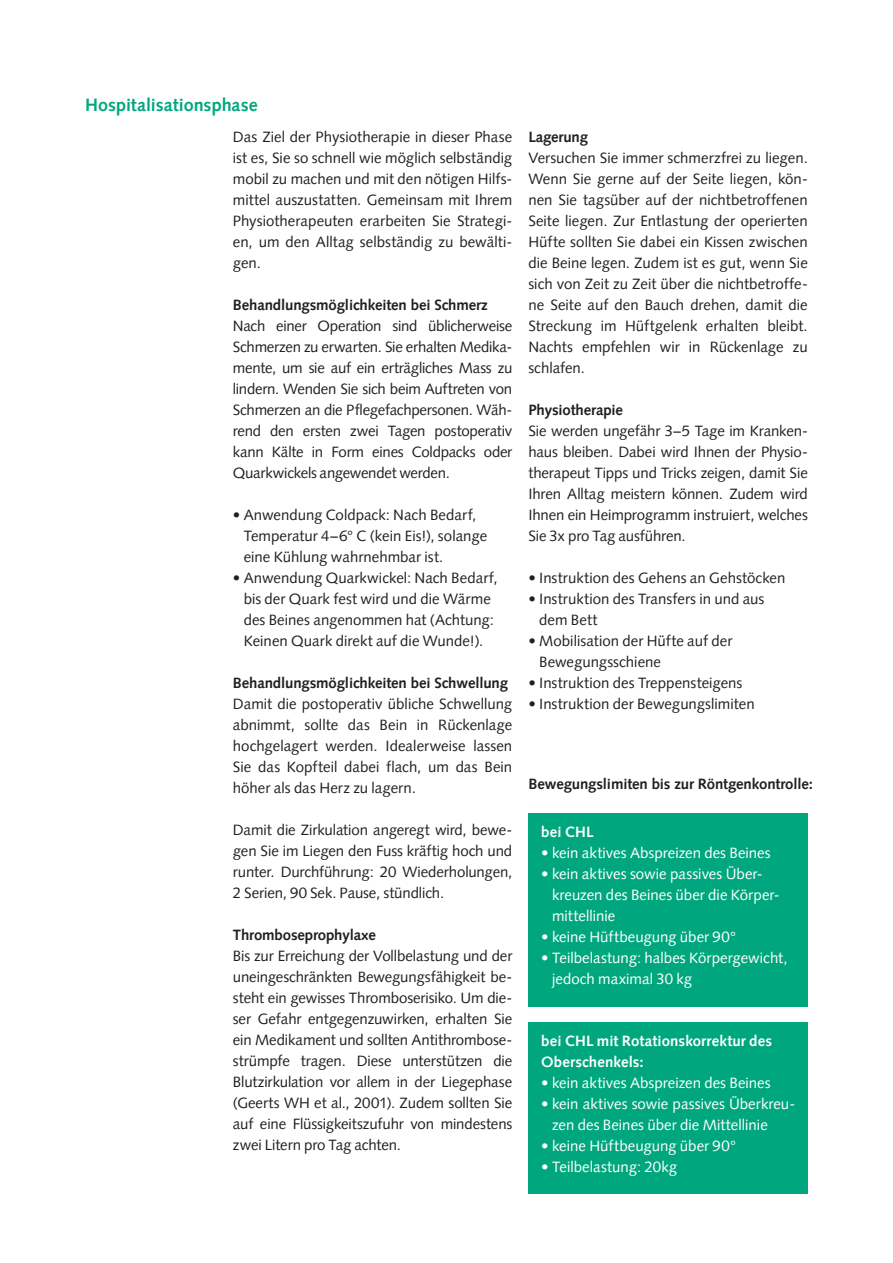
<style>
.page{position:relative;width:893px;height:1263px;background:#fff}
.page>*{position:absolute;margin:0;border:0;box-sizing:border-box;transform-origin:0 0}
.t1{font:700 18px "Syntax LT Pro";color:#00a77e}
.t2{font:15px/21px "Syntax LT Pro";color:#231f20;text-align:justify}
.t3{font:15px/21px "Syntax LT Pro";color:#fff}
.t4{font:700 15px "Syntax LT Pro";letter-spacing:-.01em;color:#231f20}
.t5{font:700 15px/21px "Syntax LT Pro";letter-spacing:.01em;color:#fff}
</style>
<div class="page">
<div style="left:528px;top:813px;width:280px;height:193px;background:#00a77e"></div>
<div style="left:528px;top:1022px;width:280px;height:171px;background:#00a77e"></div>
<p class="t1" style="left:85px;top:94px;width:174px">Hospitalisationsphase</p>
<p class="t2" style="left:233px;top:126px;width:281px">Das Ziel der Physiotherapie in dieser Phase ist es, Sie so schnell wie möglich selbständig mobil zu machen und mit den nötigen Hilfs&shy;mittel auszustatten. Gemeinsam mit Ihrem Physiotherapeuten erarbeiten Sie Strategi&shy;en, um den Alltag selbständig zu bewälti&shy;gen.</p>
<p class="t4" style="left:233px;top:296px;width:256px">Behandlungsmöglichkeiten bei Schmerz</p>
<p class="t2" style="left:233px;top:315px;width:281px">Nach einer Operation sind üblicherweise Schmerzen zu erwarten. Sie erhalten Medika&shy;mente, um sie auf ein erträgliches Mass zu lindern. Wenden Sie sich beim Auftreten von Schmerzen an die Pflegefachpersonen. Wäh&shy;rend den ersten zwei Tagen postoperativ kann Kälte in Form eines Coldpacks oder Quarkwickels angewendet werden.</p>
<p class="t2" style="left:244px;top:504px;width:245px;text-align:left;text-indent:-11px">• Anwendung Coldpack: Nach Bedarf,<br>Temperatur 4–6° C (kein Eis!), solange eine Kühlung wahrnehmbar ist.</p>
<p class="t2" style="left:233px;top:567px;width:266px;text-align:center">• Anwendung Quarkwickel: Nach Bedarf, bis der Quark fest wird und die Wärme des Beines angenommen hat (Achtung:<br>Keinen Quark direkt auf die Wunde!).</p>
<p class="t4" style="left:233px;top:674px;width:277px">Behandlungsmöglichkeiten bei Schwellung</p>
<p class="t2" style="left:233px;top:693px;width:281px">Damit die postoperativ übliche Schwellung abnimmt, sollte das Bein in Rückenlage hochgelagert werden. Idealerweise lassen Sie das Kopfteil dabei flach, um das Bein höher als das Herz zu lagern.</p>
<p class="t2" style="left:233px;top:819px;width:281px">Damit die Zirkulation angeregt wird, bewe&shy;gen Sie im Liegen den Fuss kräftig hoch und runter. Durchführung: 20 Wiederholungen, 2 Serien, 90 Sek. Pause, stündlich.</p>
<p class="t4" style="left:233px;top:926px;width:145px">Thromboseprophylaxe</p>
<p class="t2" style="left:233px;top:945px;width:281px">Bis zur Erreichung der Vollbelastung und der uneingeschränkten Bewegungsfähigkeit be&shy;steht ein gewisses Thromboserisiko. Um die&shy;ser Gefahr entgegenzuwirken, erhalten Sie ein Medikament und sollten Antithrombose&shy;strümpfe tragen. Diese unterstützen die Blutzirkulation vor allem in der Liegephase (Geerts WH et al., 2001). Zudem sollten Sie auf eine Flüssigkeitszufuhr von mindestens zwei Litern pro Tag achten.</p>
<p class="t4" style="left:528px;top:128px;width:61px">Lagerung</p>
<p class="t2" style="left:528px;top:147px;width:281px">Versuchen Sie immer schmerzfrei zu liegen.<br>Wenn Sie gerne auf der Seite liegen, kön&shy;nen Sie tagsüber auf der nichtbetroffenen Seite liegen. Zur Entlastung der operierten Hüfte sollten Sie dabei ein Kissen zwischen die Beine legen. Zudem ist es gut, wenn Sie sich von Zeit zu Zeit über die nichtbetroffe&shy;ne Seite auf den Bauch drehen, damit die Streckung im Hüftgelenk erhalten bleibt.<br>Nachts empfehlen wir in Rückenlage zu schlafen.</p>
<p class="t4" style="left:528px;top:401px;width:96px">Physiotherapie</p>
<p class="t2" style="left:528px;top:420px;width:281px">Sie werden ungefähr 3–5 Tage im Kranken&shy;haus bleiben. Dabei wird Ihnen der Physio&shy;therapeut Tipps und Tricks zeigen, damit Sie Ihren Alltag meistern können. Zudem wird Ihnen ein Heimprogramm instruiert, welches Sie 3x pro Tag ausführen.</p>
<p class="t2" style="left:528px;top:567px;width:259px">• Instruktion des Gehens an Gehstöcken</p>
<p class="t2" style="left:539px;top:588px;width:227px;text-indent:-11px">• Instruktion des Transfers in und aus dem Bett</p>
<p class="t2" style="left:539px;top:630px;width:195px;text-indent:-11px">• Mobilisation der Hüfte auf der<br>Bewegungsschiene</p>
<p class="t2" style="left:528px;top:672px;width:215px">• Instruktion des Treppensteigens</p>
<p class="t2" style="left:528px;top:693px;width:228px">• Instruktion der Bewegungslimiten</p>
<p class="t4" style="left:528px;top:775px;width:286px">Bewegungslimiten bis zur Röntgenkontrolle:</p>
<p class="t5" style="left:541px;top:821px;width:54px">bei CHL</p>
<p class="t3" style="left:541px;top:842px;width:231px">• kein aktives Abspreizen des Beines</p>
<p class="t3" style="left:552px;top:863px;width:229px;text-indent:-11px">• kein aktives sowie passives Über&shy;kreuzen des Beines über die Körper&shy;mittellinie</p>
<p class="t3" style="left:541px;top:926px;width:196px">• keine Hüftbeugung über 90°</p>
<p class="t3" style="left:552px;top:947px;width:237px;text-indent:-11px">• Teilbelastung: halbes Körpergewicht, jedoch maximal 30 kg</p>
<p class="t5" style="left:541px;top:1030px;width:232px">bei CHL mit Rotationskorrektur des<br>Oberschenkels:</p>
<p class="t3" style="left:541px;top:1072px;width:231px">• kein aktives Abspreizen des Beines</p>
<p class="t3" style="left:552px;top:1093px;width:245px;text-indent:-11px">• kein aktives sowie passives Überkreu&shy;zen des Beines über die Mittellinie</p>
<p class="t3" style="left:541px;top:1135px;width:196px">• keine Hüftbeugung über 90°</p>
<p class="t3" style="left:541px;top:1156px;width:137px">• Teilbelastung: 20kg</p>
</div>
